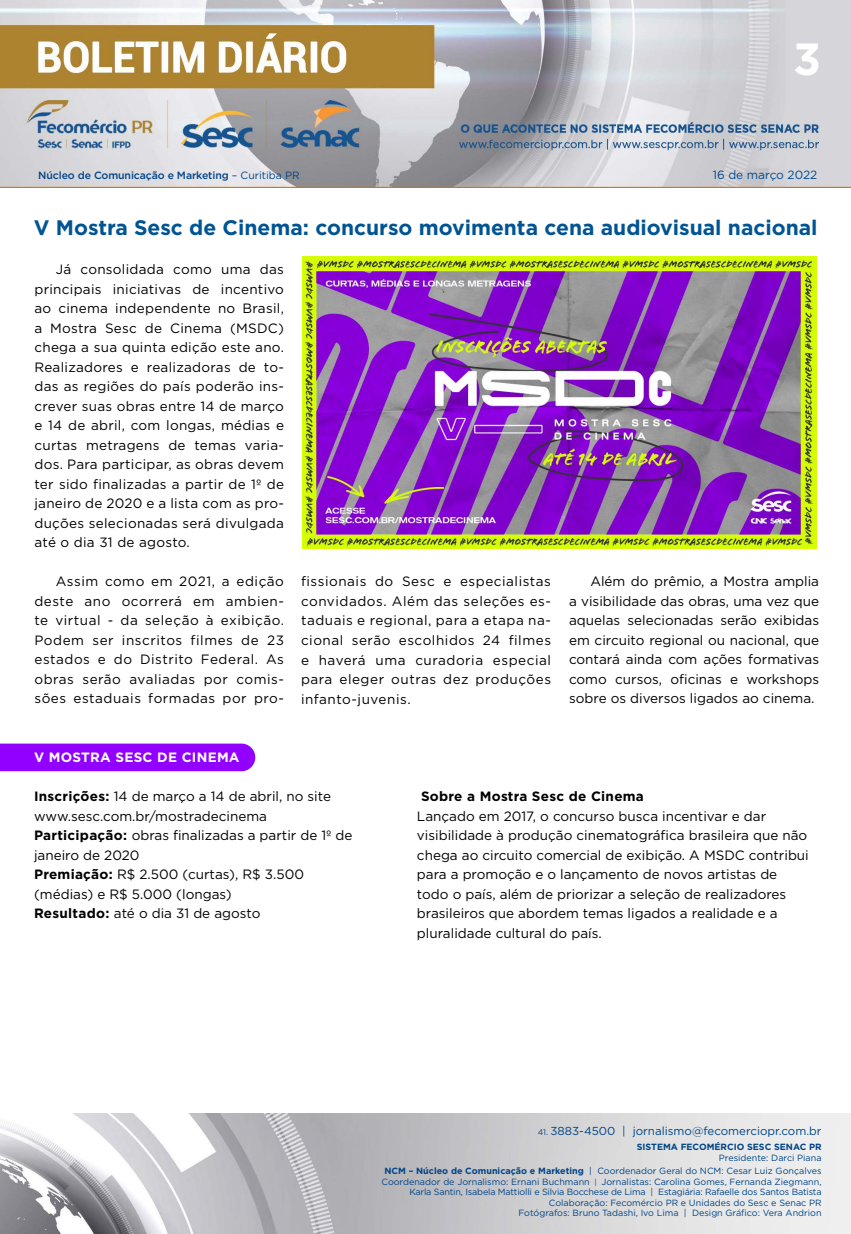
<style>
.page{position:relative;width:851px;height:1234px;background:#fff}
.page>*{position:absolute;margin:0;border:0;box-sizing:border-box;transform-origin:0 0}
.t1{font:700 45px "Gotham";color:#fff}
.t2{font:700 21px "Gotham";color:#005493}
.t3{font:13.5px/19.5px "Gotham";color:#000;text-align:justify}
.t4{font:700 13.5px "Gotham";letter-spacing:.02em;color:#000}
.t5{font:700 13.5px "Gotham";letter-spacing:.02em;color:#fff}
.t6{font:11.85px "Gotham";color:#004a93}
.t7{font:11.55px "Gotham";color:#004587}
.t8{font:500 10.5px "Gotham";letter-spacing:-.01em;color:#004587}
.t9{font:9px/10.5px "Gotham";color:#004587;text-align:right}
.t10{font:700 9px "Gotham";color:#004587}
.s1{font-weight:400}
.s2{font-weight:700}
.s3{font-size:8.25px}
.s4{font-size:7.65px}
</style>
<div class="page">
<img style="left:0;top:0;width:850px;height:188px">
<img style="left:0;top:1113px;width:850px;height:120px">
<div style="left:0;top:743px;width:255px;height:28px;background:#9200ff"></div>
<img style="left:302px;top:256px;width:514px;height:292px">
<h1 class="t1" style="left:793px;top:29px;width:29px">3</h1>
<p class="t8" style="left:38px;top:168px;width:263px">Núcleo de Comunicação e Marketing <span class="s1">– Curitiba PR</span></p>
<p class="t6" style="left:712px;top:167px;width:106px">16 de março 2022</p>
<h2 class="t2" style="left:34px;top:214px;width:785px">V Mostra Sesc de Cinema: concurso movimenta cena audiovisual nacional</h2>
<p class="t3" style="left:34px;top:259px;width:251px;text-indent:21px">Já consolidada como uma das principais iniciativas de incentivo ao cinema independente no Brasil, a Mostra Sesc de Cinema (MSDC) chega a sua quinta edição este ano.<br>Realizadores e realizadoras de to&shy;das as regiões do país poderão ins&shy;crever suas obras entre 14 de março e 14 de abril, com longas, médias e curtas metragens de temas varia&shy;dos. Para participar, as obras devem ter sido finalizadas a partir de 1º de janeiro de 2020 e a lista com as pro&shy;duções selecionadas será divulgada até o dia 31 de agosto.</p>
<p class="t3" style="left:34px;top:571px;width:251px;text-indent:21px">Assim como em 2021, a edição deste ano ocorrerá em ambien&shy;te virtual - da seleção à exibição.<br>Podem ser inscritos filmes de 23 estados e do Distrito Federal. As obras serão avaliadas por comis&shy;sões estaduais formadas por pro-</p>
<p class="t3" style="left:301px;top:571px;width:251px">fissionais do Sesc e especialistas convidados. Além das seleções es&shy;taduais e regional, para a etapa na&shy;cional serão escolhidos 24 filmes e haverá uma curadoria especial para eleger outras dez produções infanto-juvenis.</p>
<p class="t3" style="left:569px;top:571px;width:251px;text-indent:21px">Além do prêmio, a Mostra amplia a visibilidade das obras, uma vez que aquelas selecionadas serão exibidas em circuito regional ou nacional, que contará ainda com ações formativas como cursos, oficinas e workshops sobre os diversos ligados ao cinema.</p>
<p class="t5" style="left:34px;top:748px;width:207px">V MOSTRA SESC DE CINEMA</p>
<p class="t3" style="left:34px;top:786px;width:320px;text-align:left"><span class="s2">Inscrições:</span> 14 de março a 14 de abril, no site www.sesc.com.br/mostradecinema <span class="s2">Participação:</span> obras finalizadas a partir de 1º de janeiro de 2020<br><span class="s2">Premiação:</span> R$ 2.500 (curtas), R$ 3.500 (médias) e R$ 5.000 (longas)<br><span class="s2">Resultado:</span> até o dia 31 de agosto</p>
<p class="t4" style="left:421px;top:787px;width:224px">Sobre a Mostra Sesc de Cinema</p>
<p class="t3" style="left:417px;top:805px;width:393px;text-align:left">Lançado em 2017, o concurso busca incentivar e dar visibilidade à produção cinematográfica brasileira que não chega ao circuito comercial de exibição. A MSDC contribui para a promoção e o lançamento de novos artistas de todo o país, além de priorizar a seleção de realizadores brasileiros que abordem temas ligados a realidade e a pluralidade cultural do país.</p>
<p class="t7" style="left:537px;top:1123px;width:285px"><span class="s3">41.</span> 3883-4500 | jornalismo@fecomerciopr.com.br</p>
<p class="t10" style="left:636px;top:1140px;width:186px">SISTEMA FECOMÉRCIO SESC SENAC PR</p>
<p class="t9" style="left:384px;top:1150px;width:438px;line-height:13.5px">Presidente: Darci Piana<br><span class="s2">NCM – Núcleo de Comunicação e Marketing</span> | Coordenador Geral do NCM: Cesar Luiz Gonçalves</p>
<p class="t9" style="left:381px;top:1175px;width:441px">Coordenador de Jornalismo: Ernani Buchmann <span class="s4">|</span> Jornalistas: Carolina Gomes, Fernanda Ziegmann, Karla Santin, Isabela Mattiolli e Silvia Bocchese de Lima | Estagiária: Rafaelle dos Santos Batista Colaboração: Fecomércio PR e Unidades do Sesc e Senac PR<br>Fotógrafos: Bruno Tadashi, Ivo Lima | Design Gráfico: Vera Andrion</p>
</div>
